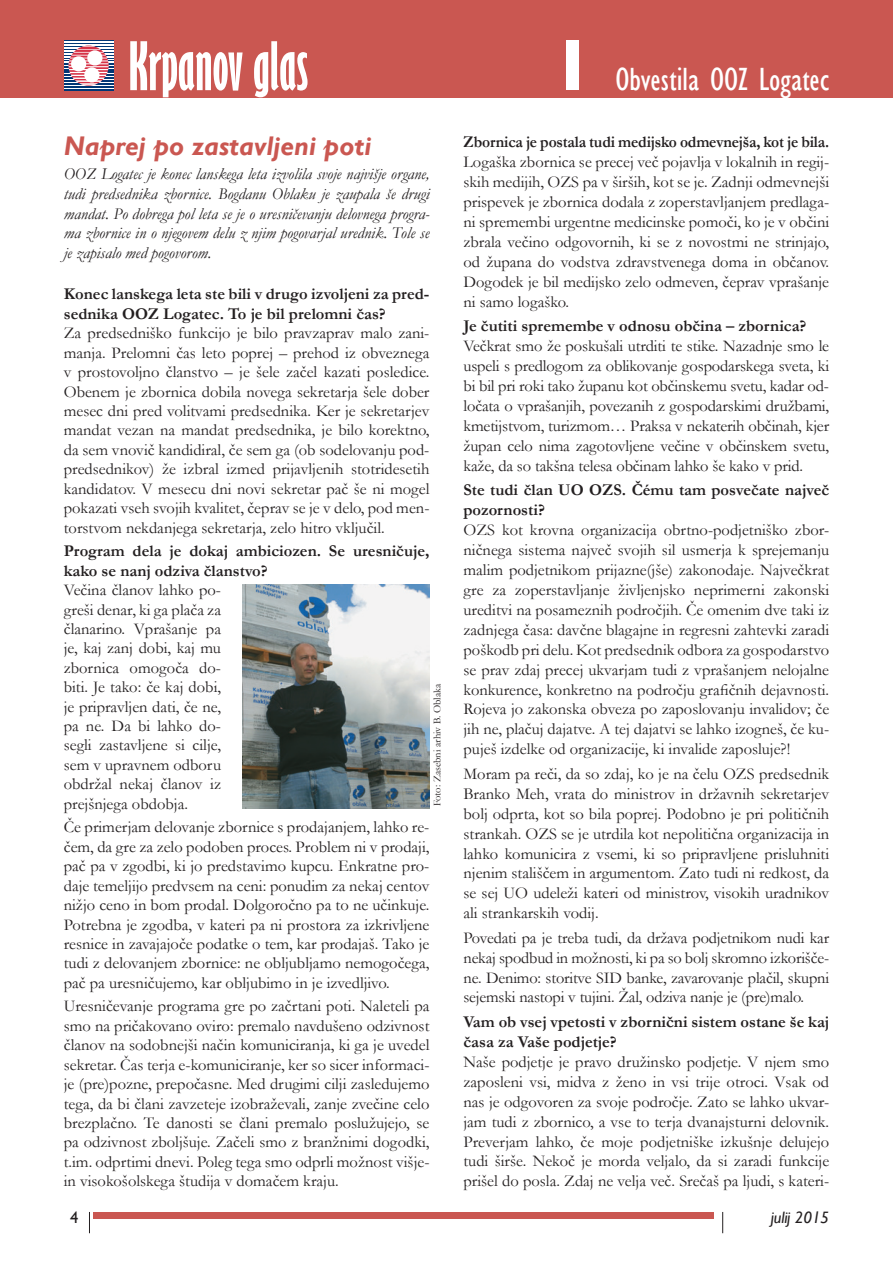
<style>
.page{position:relative;width:893px;height:1263px;background:#fff}
.page>*{position:absolute;margin:0;border:0;box-sizing:border-box;transform-origin:0 0}
.t1{font:700 extra-condensed 61.5px "Gill Sans";color:#fff}
.t2{font:condensed 33px "Gill Sans";color:#fff}
.t3{font:italic 700 27px "Gill Sans";color:#ca5751}
.t4{font:16.5px/20px "Garamond";color:#231f20;text-align:justify}
.t5{font:700 16.5px/19.4px "Garamond";color:#231f20}
.t6{font:italic 16.5px/19.8px "Garamond";color:#231f20;text-align:justify}
.t7{font:700 16.5px "Garamond";color:#231f20;scale:.94 1}
.t8{font:italic 16.5px "Gill Sans";letter-spacing:-.01em;color:#231f20}
.t9{font:16.5px "Gill Sans";color:#231f20}
.t10{font:10.5px "Garamond";color:#231f20}
</style>
<div class="page">
<svg style="left:89px;top:1212px;width:1px;height:21px"></svg>
<div style="left:94px;top:1212px;width:620px;height:6px;background:#ca5751"></div>
<svg style="left:722px;top:1212px;width:1px;height:21px"></svg>
<div style="left:0;top:0;width:893px;height:98px;background:#ca5751"></div>
<div style="left:566px;top:41px;width:13px;height:49px;background:#fff"></div>
<svg style="left:64px;top:41px;width:49px;height:49px"></svg>
<hr style="left:64px;top:43px;width:49px;height:1px;background:#013775">
<hr style="left:64px;top:46px;width:49px;height:1px;background:#013775">
<hr style="left:64px;top:49px;width:49px;height:1px;background:#013775">
<hr style="left:64px;top:52px;width:49px;height:1px;background:#013775">
<hr style="left:64px;top:55px;width:49px;height:1px;background:#013775">
<hr style="left:64px;top:58px;width:49px;height:1px;background:#013775">
<hr style="left:64px;top:60px;width:49px;height:1px;background:#013775">
<hr style="left:64px;top:63px;width:49px;height:1px;background:#013775">
<hr style="left:64px;top:66px;width:49px;height:1px;background:#013775">
<hr style="left:64px;top:69px;width:49px;height:1px;background:#013775">
<hr style="left:64px;top:72px;width:49px;height:1px;background:#013775">
<hr style="left:64px;top:75px;width:49px;height:1px;background:#013775">
<hr style="left:64px;top:78px;width:49px;height:1px;background:#013775">
<hr style="left:64px;top:80px;width:49px;height:2px;background:#013775">
<hr style="left:64px;top:83px;width:49px;height:2px;background:#013775">
<hr style="left:64px;top:86px;width:49px;height:2px;background:#013775">
<hr style="left:64px;top:41px;width:49px;height:1px;background:#013775">
<hr style="left:64px;top:89px;width:49px;height:1px;background:#013775">
<svg style="left:69px;top:46px;width:40px;height:39px;background:#d7aeba"></svg>
<img style="left:242px;top:584px;width:187px;height:224px">
<h1 class="t1" style="left:129px;top:29px;width:181px">Krpanov glas</h1>
<h3 class="t3" style="left:64px;top:130px;width:309px">Naprej po zastavljeni poti</h3>
<p class="t6" style="left:64px;top:163px;width:367px">OOZ Logatec je konec lanskega leta izvolila svoje najvišje organe, tudi predsednika zbornice. Bogdanu Oblaku je zaupala še drugi mandat. Po dobrega pol leta se je o uresničevanju delovnega progra&shy;ma zbornice in o njegovem delu z njim pogovarjal urednik. Tole se je zapisalo med pogovorom.</p>
<p class="t5" style="left:64px;top:285px;width:367px">Konec lanskega leta ste bili v drugo izvoljeni za pred&shy;sednika OOZ Logatec. To je bil prelomni čas?</p>
<p class="t4" style="left:64px;top:323px;width:367px;line-height:19.4px">Za predsedniško funkcijo je bilo pravzaprav malo zani&shy;manja. Prelomni čas leto poprej – prehod iz obveznega v prostovoljno članstvo – je šele začel kazati posledice.<br>Obenem je zbornica dobila novega sekretarja šele dober mesec dni pred volitvami predsednika. Ker je sekretarjev mandat vezan na mandat predsednika, je bilo korektno, da sem vnovič kandidiral, če sem ga (ob sodelovanju pod&shy;predsednikov) že izbral izmed prijavljenih stotridesetih kandidatov. V mesecu dni novi sekretar pač še ni mogel pokazati vseh svojih kvalitet, čeprav se je v delo, pod men&shy;torstvom nekdanjega sekretarja, zelo hitro vključil.</p>
<p class="t5" style="left:64px;top:541px;width:367px">Program dela je dokaj ambiciozen. Se uresničuje, kako se nanj odziva članstvo?</p>
<p class="t4" style="left:64px;top:580px;width:159px;line-height:19.4px">Večina članov lahko po&shy;greši denar, ki ga plača za članarino. Vprašanje pa je, kaj zanj dobi, kaj mu zbornica omogoča do&shy;biti. Je tako: če kaj dobi, je pripravljen dati, če ne, pa ne. Da bi lahko do&shy;segli zastavljene si cilje, sem v upravnem odboru obdržal nekaj članov iz prejšnjega obdobja.</p>
<p class="t4" style="left:64px;top:817px;width:367px;line-height:19.4px">Če primerjam delovanje zbornice s prodajanjem, lahko re&shy;čem, da gre za zelo podoben proces. Problem ni v prodaji, pač pa v zgodbi, ki jo predstavimo kupcu. Enkratne pro&shy;daje temeljijo predvsem na ceni: ponudim za nekaj centov nižjo ceno in bom prodal. Dolgoročno pa to ne učinkuje.<br>Potrebna je zgodba, v kateri pa ni prostora za izkrivljene resnice in zavajajoče podatke o tem, kar prodajaš. Tako je tudi z delovanjem zbornice: ne obljubljamo nemogočega, pač pa uresničujemo, kar obljubimo in je izvedljivo.</p>
<p class="t4" style="left:64px;top:996px;width:367px;line-height:19.4px">Uresničevanje programa gre po začrtani poti. Naleteli pa smo na pričakovano oviro: premalo navdušeno odzivnost članov na sodobnejši način komuniciranja, ki ga je uvedel sekretar. Čas terja e-komuniciranje, ker so sicer informaci&shy;je (pre)pozne, prepočasne. Med drugimi cilji zasledujemo tega, da bi člani zavzeteje izobraževali, zanje zvečine celo brezplačno. Te danosti se člani premalo poslužujejo, se pa odzivnost zboljšuje. Začeli smo z branžnimi dogodki, t.im. odprtimi dnevi. Poleg tega smo odprli možnost višje&shy;in visokošolskega študija v domačem kraju.</p>
<p class="t10" style="left:430px;top:806px;width:124px;rotate:-90deg">Foto: Zasebni arhiv B. Oblaka</p>
<h2 class="t2" style="left:616px;top:59px;width:215px">Obvestila OOZ Logatec</h2>
<p class="t7" style="left:463px;top:130px;width:390px">Zbornica je postala tudi medijsko odmevnejša, kot je bila.</p>
<p class="t4" style="left:463px;top:151px;width:367px">Logaška zbornica se precej več pojavlja v lokalnih in regij&shy;skih medijih, OZS pa v širših, kot se je. Zadnji odmevnejši prispevek je zbornica dodala z zoperstavljanjem predlaga&shy;ni spremembi urgentne medicinske pomoči, ko je v občini zbrala večino odgovornih, ki se z novostmi ne strinjajo, od župana do vodstva zdravstvenega doma in občanov.<br>Dogodek je bil medijsko zelo odmeven, čeprav vprašanje ni samo logaško.</p>
<p class="t5" style="left:463px;top:316px;width:344px">Je čutiti spremembe v odnosu občina – zbornica?</p>
<p class="t4" style="left:463px;top:335px;width:367px">Večkrat smo že poskušali utrditi te stike. Nazadnje smo le uspeli s predlogom za oblikovanje gospodarskega sveta, ki bi bil pri roki tako županu kot občinskemu svetu, kadar od&shy;ločata o vprašanjih, povezanih z gospodarskimi družbami, kmetijstvom, turizmom… Praksa v nekaterih občinah, kjer župan celo nima zagotovljene večine v občinskem svetu, kaže, da so takšna telesa občinam lahko še kako v prid.</p>
<p class="t5" style="left:463px;top:480px;width:367px;line-height:20px">Ste tudi član UO OZS. Čému tam posvečate največ pozornosti?</p>
<p class="t4" style="left:463px;top:519px;width:367px">OZS kot krovna organizacija obrtno-podjetniško zbor&shy;ničnega sistema največ svojih sil usmerja k sprejemanju malim podjetnikom prijazne(jše) zakonodaje. Največkrat gre za zoperstavljanje življenjsko neprimerni zakonski ureditvi na posameznih področjih. Če omenim dve taki iz zadnjega časa: davčne blagajne in regresni zahtevki zaradi poškodb pri delu. Kot predsednik odbora za gospodarstvo se prav zdaj precej ukvarjam tudi z vprašanjem nelojalne konkurence, konkretno na področju grafičnih dejavnosti.<br>Rojeva jo zakonska obveza po zaposlovanju invalidov; če jih ne, plačuj dajatve. A tej dajatvi se lahko izogneš, če ku&shy;puješ izdelke od organizacije, ki invalide zaposluje?!</p>
<p class="t4" style="left:463px;top:763px;width:367px">Moram pa reči, da so zdaj, ko je na čelu OZS predsednik Branko Meh, vrata do ministrov in državnih sekretarjev bolj odprta, kot so bila poprej. Podobno je pri političnih strankah. OZS se je utrdila kot nepolitična organizacija in lahko komunicira z vsemi, ki so pripravljene prisluhniti njenim stališčem in argumentom. Zato tudi ni redkost, da se sej UO udeleži kateri od ministrov, visokih uradnikov ali strankarskih vodij.</p>
<p class="t4" style="left:463px;top:927px;width:367px">Povedati pa je treba tudi, da država podjetnikom nudi kar nekaj spodbud in možnosti, ki pa so bolj skromno izkorišče&shy;ne. Denimo: storitve SID banke, zavarovanje plačil, skupni sejemski nastopi v tujini. Žal, odziva nanje je (pre)malo.</p>
<p class="t5" style="left:463px;top:1011px;width:367px;line-height:20px">Vam ob vsej vpetosti v zbornični sistem ostane še kaj časa za Vaše podjetje?</p>
<p class="t4" style="left:463px;top:1051px;width:367px">Naše podjetje je pravo družinsko podjetje. V njem smo zaposleni vsi, midva z ženo in vsi trije otroci. Vsak od nas je odgovoren za svoje področje. Zato se lahko ukvar&shy;jam tudi z zbornico, a vse to terja dvanajsturni delovnik.<br>Preverjam lahko, če moje podjetniške izkušnje delujejo tudi širše. Nekoč je morda veljalo, da si zaradi funkcije prišel do posla. Zdaj ne velja več. Srečaš pa ljudi, s kateri-</p>
<p class="t9" style="left:70px;top:1208px;width:10px">4</p>
<p class="t8" style="left:771px;top:1208px;width:60px">julij 2015</p>
</div>
